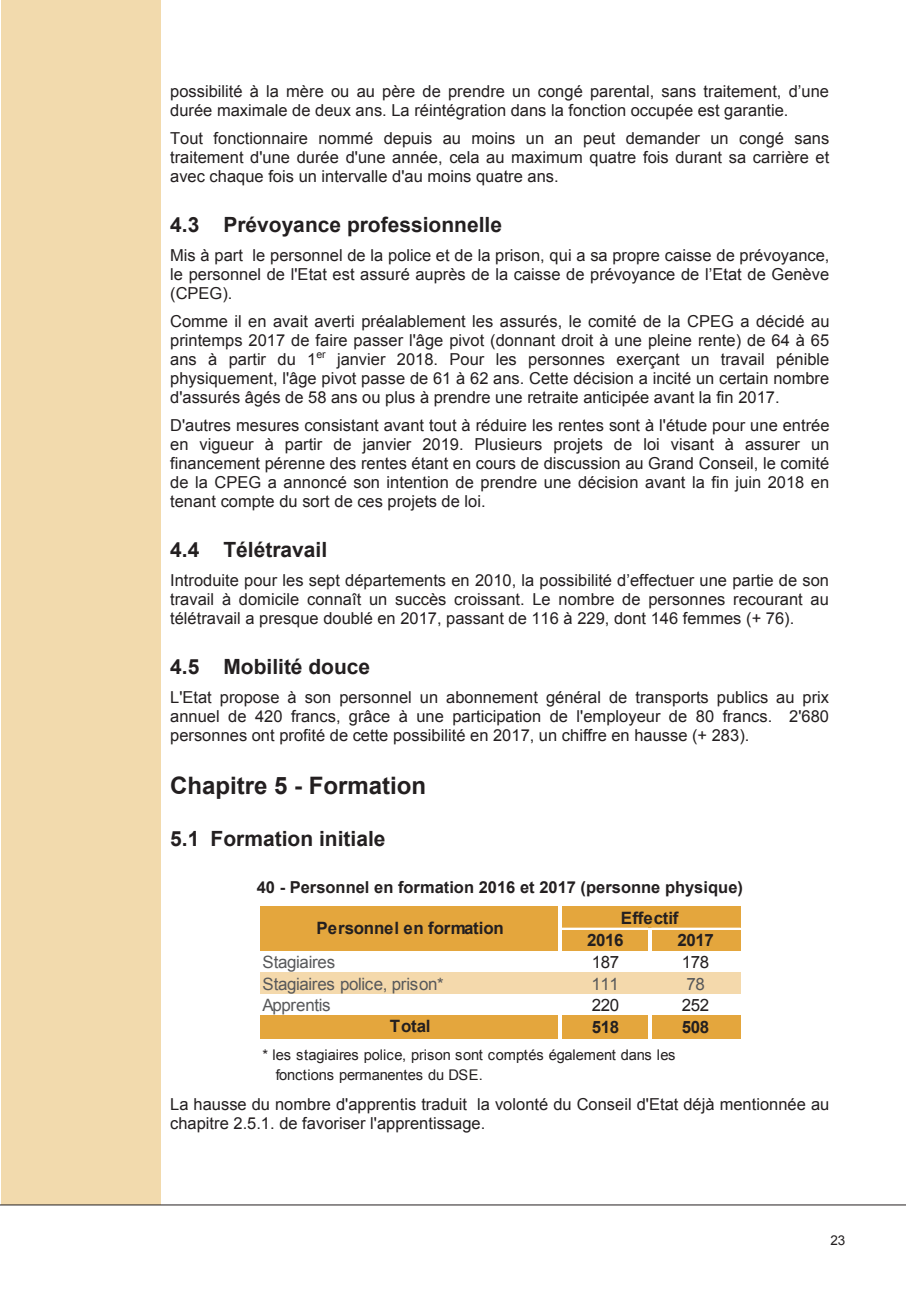
<style>
.page{position:relative;width:906px;height:1289px;background:#fff}
.page>*{position:absolute;margin:0;border:0;box-sizing:border-box;transform-origin:0 0}
.t1{font:700 24px "Arial";color:#231f20}
.t2{font:700 21px "Arial";color:#231f20}
.t3{font:16.95px "Arial";letter-spacing:-.025em;color:#57585a}
.t4{font:700 16.95px "Arial";letter-spacing:-.01em;color:#231f20}
.t5{font:16.95px "Arial";letter-spacing:-.025em;color:#231f20}
.t6{font:16.5px/19px "Arial";color:#231f20;text-align:justify}
.t7{font:700 16.5px "Arial";color:#231f20}
.t8{font:14.7px/19.2px "Arial";letter-spacing:-.015em;color:#231f20}
.t9{font:13.5px "Arial";color:#231f20}
.t10{font:10.5px "Arial";color:#231f20}
</style>
<div class="page">
<hr style="left:0;top:1204px;width:906px;height:1px;background:#231f20">
<div style="left:1px;top:0;width:160px;height:1204px;background:#f2daad"></div>
<div style="left:260px;top:906px;width:480px;height:46px;background:#e4a63d"></div>
<div style="left:260px;top:950px;width:480px;height:23px;background:#fff"></div>
<div style="left:260px;top:972px;width:480px;height:23px;background:#f4d9ac"></div>
<div style="left:260px;top:993px;width:480px;height:23px;background:#fff"></div>
<div style="left:260px;top:1015px;width:480px;height:24px;background:#e4a63d"></div>
<hr style="left:561px;top:927px;width:87px;height:1px;background:#fff">
<hr style="left:561px;top:928px;width:87px;height:1px;background:#fff">
<hr style="left:558px;top:905px;width:3px;height:47px;background:#fff">
<hr style="left:648px;top:928px;width:3px;height:24px;background:#fff">
<hr style="left:558px;top:1015px;width:3px;height:24px;background:#fff">
<hr style="left:648px;top:1015px;width:3px;height:24px;background:#fff">
<hr style="left:651px;top:927px;width:89px;height:1px;background:#fff">
<hr style="left:651px;top:928px;width:89px;height:1px;background:#fff">
<p class="t6" style="left:170px;top:82px;width:660px">possibilité à la mère ou au père de prendre un congé parental, sans traitement, d’une durée maximale de deux ans. La réintégration dans la fonction occupée est garantie.</p>
<p class="t6" style="left:170px;top:129px;width:660px">Tout fonctionnaire nommé depuis au moins un an peut demander un congé sans traitement d'une durée d'une année, cela au maximum quatre fois durant sa carrière et avec chaque fois un intervalle d'au moins quatre ans.</p>
<p class="t2" style="left:170px;top:211px;width:333px">4.3 Prévoyance professionnelle</p>
<p class="t6" style="left:170px;top:246px;width:661px">Mis à part le personnel de la police et de la prison, qui a sa propre caisse de prévoyance, le personnel de l'Etat est assuré auprès de la caisse de prévoyance de l’Etat de Genève (CPEG).</p>
<p class="t6" style="left:170px;top:312px;width:661px">Comme il en avait averti préalablement les assurés, le comité de la CPEG a décidé au printemps 2017 de faire passer l'âge pivot (donnant droit à une pleine rente) de 64 à 65 ans à partir du 1</p>
<p class="t10" style="left:316px;top:347px;width:11px">er</p>
<p class="t6" style="left:170px;top:350px;width:660px;text-indent:167px">janvier 2018. Pour les personnes exerçant un travail pénible physiquement, l'âge pivot passe de 61 à 62 ans. Cette décision a incité un certain nombre d'assurés âgés de 58 ans ou plus à prendre une retraite anticipée avant la fin 2017.</p>
<p class="t6" style="left:170px;top:416px;width:661px">D'autres mesures consistant avant tout à réduire les rentes sont à l'étude pour une entrée en vigueur à partir de janvier 2019. Plusieurs projets de loi visant à assurer un financement pérenne des rentes étant en cours de discussion au Grand Conseil, le comité de la CPEG a annoncé son intention de prendre une décision avant la fin juin 2018 en tenant compte du sort de ces projets de loi.</p>
<p class="t2" style="left:170px;top:536px;width:158px">4.4 Télétravail</p>
<p class="t6" style="left:170px;top:571px;width:660px">Introduite pour les sept départements en 2010, la possibilité d’effectuer une partie de son travail à domicile connaît un succès croissant. Le nombre de personnes recourant au télétravail a presque doublé en 2017, passant de 116 à 229, dont 146 femmes (+ 76).</p>
<p class="t2" style="left:170px;top:653px;width:202px">4.5 Mobilité douce</p>
<p class="t6" style="left:170px;top:688px;width:660px">L'Etat propose à son personnel un abonnement général de transports publics au prix annuel de 420 francs, grâce à une participation de l'employeur de 80 francs. 2'680 personnes ont profité de cette possibilité en 2017, un chiffre en hausse (+ 283).</p>
<h1 class="t1" style="left:170px;top:769px;width:257px">Chapitre 5 - Formation</h1>
<p class="t2" style="left:170px;top:824px;width:217px">5.1 Formation initiale</p>
<p class="t7" style="left:257px;top:876px;width:488px">40 - Personnel en formation 2016 et 2017 (personne physique)</p>
<p class="t4" style="left:587px;top:929px;width:38px">2016</p>
<p class="t4" style="left:677px;top:929px;width:38px">2017</p>
<p class="t3" style="left:262px;top:951px;width:74px">Stagiaires</p>
<p class="t5" style="left:592px;top:951px;width:29px">187</p>
<p class="t5" style="left:682px;top:951px;width:29px">178</p>
<p class="t3" style="left:262px;top:972px;width:183px">Stagiaires police, prison*</p>
<p class="t3" style="left:591px;top:972px;width:29px">111</p>
<p class="t3" style="left:686px;top:972px;width:20px">78</p>
<p class="t3" style="left:262px;top:994px;width:70px">Apprentis</p>
<p class="t5" style="left:592px;top:994px;width:29px">220</p>
<p class="t5" style="left:682px;top:994px;width:29px">252</p>
<p class="t4" style="left:592px;top:1016px;width:29px">518</p>
<p class="t4" style="left:682px;top:1016px;width:29px">508</p>
<p class="t8" style="left:276px;top:1045px;width:401px;text-indent:-14px">* les stagiaires police, prison sont comptés également dans les fonctions permanentes du DSE.</p>
<p class="t4" style="left:621px;top:906px;width:59px">Effectif</p>
<p class="t4" style="left:316px;top:916px;width:189px">Personnel en formation</p>
<p class="t4" style="left:390px;top:1015px;width:42px">Total</p>
<p class="t6" style="left:170px;top:1094px;width:660px">La hausse du nombre d'apprentis traduit la volonté du Conseil d'Etat déjà mentionnée au chapitre 2.5.1. de favoriser l'apprentissage.</p>
<p class="t9" style="left:830px;top:1231px;width:17px">23</p>
</div>
